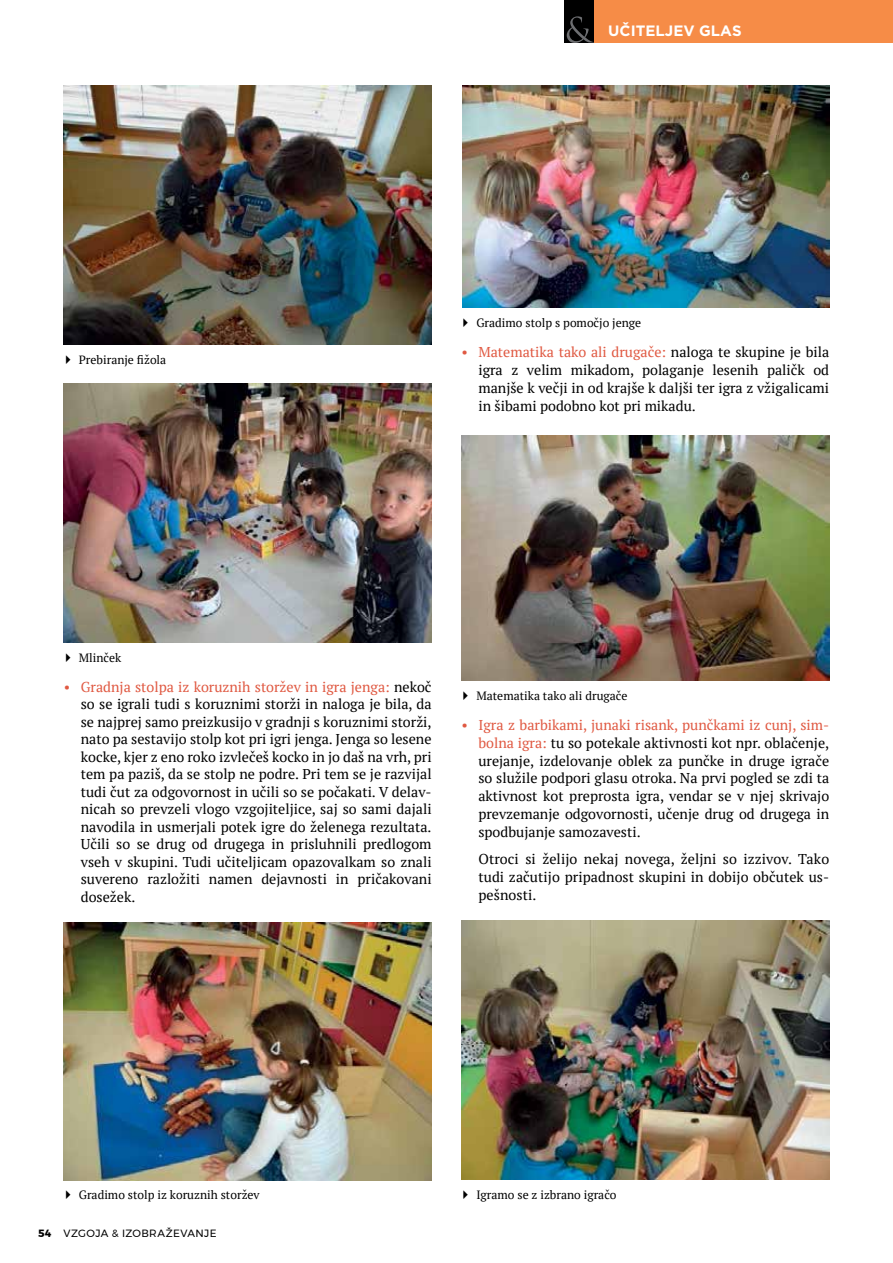
<style>
.page{position:relative;width:893px;height:1263px;background:#fff}
.page>*{position:absolute;margin:0;border:0;box-sizing:border-box;transform-origin:0 0}
.t1{font:700 15px "Gotham";color:#fff}
.t2{font:14.25px/17.5px "PT Serif";color:#000;text-align:justify}
.t3{font:12px "PT Serif";color:#000}
.t4{font:10.5px "Montserrat";letter-spacing:.04em;color:#000}
.s1{color:#e05942}
.s2{font-weight:700}
</style>
<div class="page">
<div style="left:594px;top:0;width:299px;height:43px;background:#f68c47"></div>
<div style="left:564px;top:0;width:30px;height:43px;background:#000"></div>
<svg style="left:567px;top:16px;width:27px;height:27px"></svg>
<img style="left:64px;top:85px;width:368px;height:259px">
<img style="left:64px;top:383px;width:368px;height:260px">
<img style="left:64px;top:922px;width:368px;height:258px">
<img style="left:463px;top:85px;width:366px;height:222px">
<img style="left:461px;top:436px;width:368px;height:244px">
<img style="left:461px;top:920px;width:368px;height:260px">
<p class="t1" style="left:608px;top:22px;width:135px">UČITELJEV GLAS</p>
<p class="t3" style="left:79px;top:351px;width:89px">Prebiranje fižola</p>
<p class="t3" style="left:476px;top:315px;width:166px">Gradimo stolp s pomočjo jenge</p>
<p class="t2" style="left:478px;top:343px;width:352px;line-height:18px;text-indent:-17px"><span class="s1">• Matematika tako ali drugače:</span> naloga te skupine je bila igra z velim mikadom, polaganje lesenih paličk od manjše k večji in od krajše k daljši ter igra z vžigalicami in šibami podobno kot pri mikadu.</p>
<p class="t3" style="left:79px;top:650px;width:44px">Mlinček</p>
<p class="t2" style="left:81px;top:678px;width:352px;text-indent:-17px"><span class="s1">• Gradnja stolpa iz koruznih storžev in igra jenga:</span> nekoč so se igrali tudi s koruznimi storži in naloga je bila, da se najprej samo preizkusijo v gradnji s koruznimi storži, nato pa sestavijo stolp kot pri igri jenga. Jenga so lesene kocke, kjer z eno roko izvlečeš kocko in jo daš na vrh, pri tem pa paziš, da se stolp ne podre. Pri tem se je razvijal tudi čut za odgovornost in učili so se počakati. V delav&shy;nicah so prevzeli vlogo vzgojiteljice, saj so sami dajali navodila in usmerjali potek igre do želenega rezultata.<br>Učili so se drug od drugega in prisluhnili predlogom vseh v skupini. Tudi učiteljicam opazovalkam so znali suvereno razložiti namen dejavnosti in pričakovani dosežek.</p>
<p class="t3" style="left:476px;top:688px;width:153px">Matematika tako ali drugače</p>
<p class="t2" style="left:478px;top:715px;width:352px;line-height:18px;text-indent:-17px"><span class="s1">• Igra z barbikami, junaki risank, punčkami iz cunj, sim&shy;bolna igra:</span> tu so potekale aktivnosti kot npr. oblačenje, urejanje, izdelovanje oblek za punčke in druge igrače so služile podpori glasu otroka. Na prvi pogled se zdi ta aktivnost kot preprosta igra, vendar se v njej skrivajo prevzemanje odgovornosti, učenje drug od drugega in spodbujanje samozavesti.</p>
<p class="t2" style="left:478px;top:849px;width:352px;line-height:18px">Otroci si želijo nekaj novega, željni so izzivov. Tako tudi začutijo pripadnost skupini in dobijo občutek us&shy;pešnosti.</p>
<p class="t3" style="left:79px;top:1187px;width:182px">Gradimo stolp iz koruznih storžev</p>
<p class="t4" style="left:38px;top:1225px;width:178px"><span class="s2">54</span> VZGOJA &amp; IZOBRAŽEVANJE</p>
<p class="t3" style="left:476px;top:1187px;width:142px">Igramo se z izbrano igračo</p>
</div>
